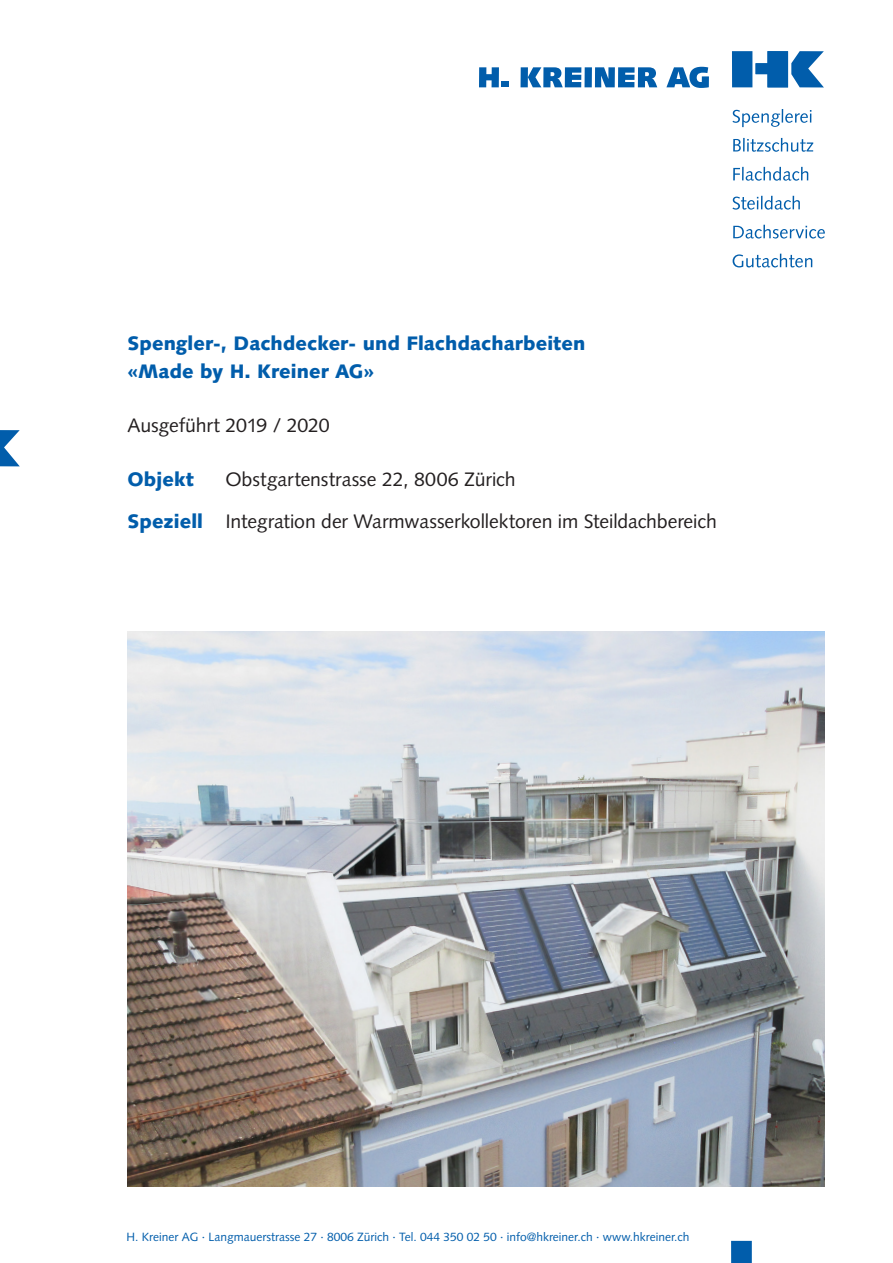
<style>
.page{position:relative;width:893px;height:1263px;background:#fff}
.page>*{position:absolute;margin:0;border:0;box-sizing:border-box;transform-origin:0 0}
._13_Grundtext{font:19.5px "Syntax LT Std";letter-spacing:-.005em;color:#231f20}
._13_titel{font:900 19.5px/28.5px "Syntax LT Std";letter-spacing:.005em;color:#015dab}
._13_Grundtext-2{font:900 19.5px "Syntax LT Std";letter-spacing:.005em;color:#015dab}
.t1{font:12px "Syntax LT Std";color:#015dab}
.s1{font-weight:900;color:#015dab}
</style>
<div class="page">
<svg style="left:756px;top:51px;width:68px;height:36px"></svg>
<div style="left:732px;top:51px;width:20px;height:36px;background:#015dab"></div>
<svg style="left:479px;top:67px;width:20px;height:20px"></svg>
<div style="left:502px;top:81px;width:7px;height:6px;background:#015dab"></div>
<svg style="left:520px;top:67px;width:61px;height:20px"></svg>
<div style="left:584px;top:67px;width:8px;height:20px;background:#015dab"></div>
<svg style="left:595px;top:67px;width:62px;height:20px"></svg>
<svg style="left:666px;top:67px;width:43px;height:21px"></svg>
<svg style="left:732px;top:109px;width:79px;height:18px"></svg>
<svg style="left:733px;top:138px;width:80px;height:14px"></svg>
<svg style="left:733px;top:167px;width:75px;height:14px"></svg>
<svg style="left:732px;top:196px;width:68px;height:14px"></svg>
<svg style="left:733px;top:225px;width:92px;height:14px"></svg>
<svg style="left:733px;top:254px;width:79px;height:13px"></svg>
<svg style="left:0;top:430px;width:20px;height:36px"></svg>
<div style="left:731px;top:1241px;width:21px;height:22px;background:#015dab"></div>
<img style="left:128px;top:631px;width:697px;height:556px">
<p class="_13_titel" style="left:128px;top:329px;width:459px">Spengler-, Dachdecker- und Flachdacharbeiten «Made by H. Kreiner AG»</p>
<p class="_13_Grundtext" style="left:128px;top:414px;width:203px">Ausgeführt 2019 / 2020</p>
<p class="_13_Grundtext-2" style="left:128px;top:468px;width:68px">Objekt</p>
<p class="_13_Grundtext" style="left:225px;top:468px;width:292px">Obstgartenstrasse 22, 8006 Zürich</p>
<p class="_13_Grundtext" style="left:128px;top:509px;width:591px"><span class="s1">Speziell</span> Integration der Warmwasserkollektoren im Steildachbereich</p>
<p class="t1" style="left:126px;top:1229px;width:564px">H. Kreiner AG · Langmauerstrasse 27 · 8006 Zürich · Tel. 044 350 02 50 · info@hkreiner.ch · www.hkreiner.ch</p>
</div>
